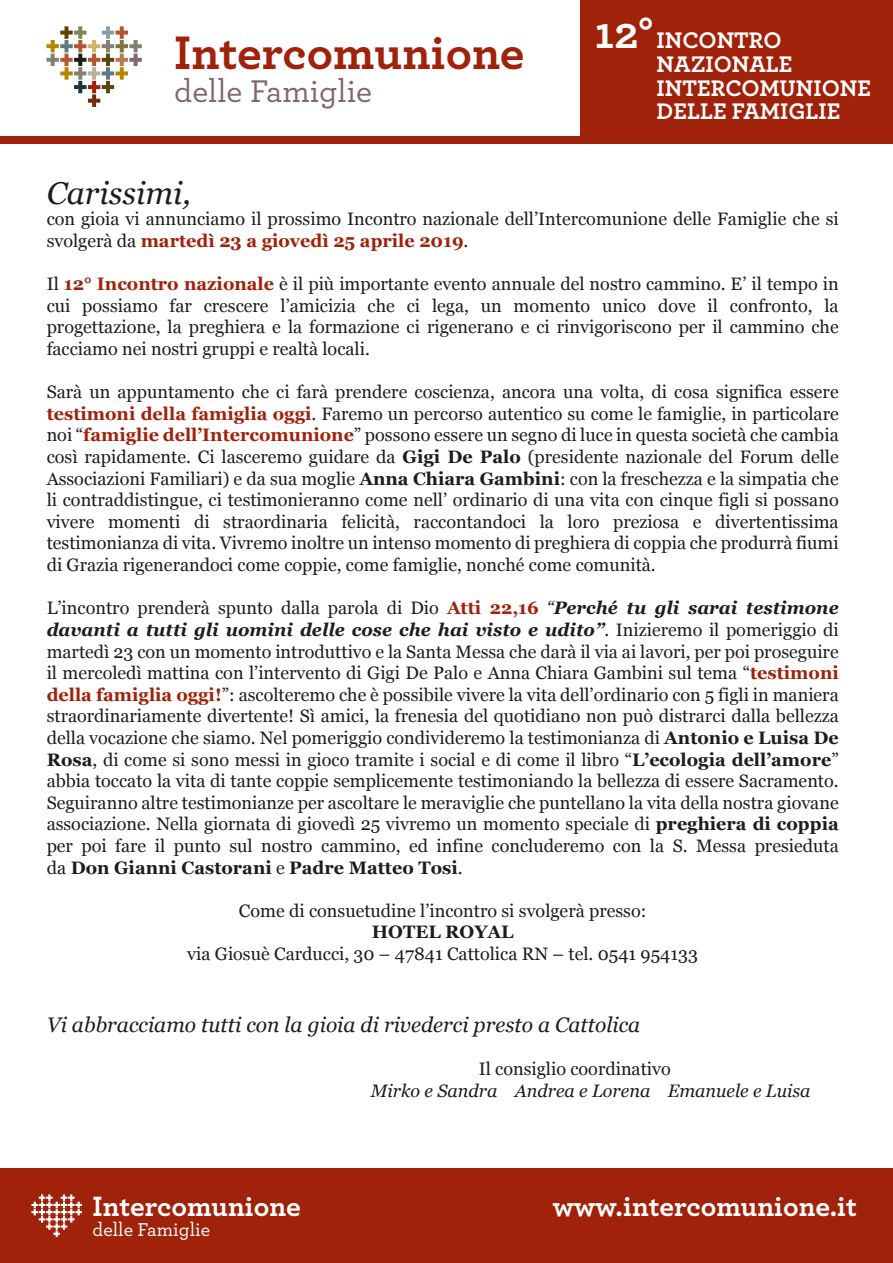
<style>
.page{position:relative;width:893px;height:1263px;background:#fff}
.page>*{position:absolute;margin:0;border:0;box-sizing:border-box;transform-origin:0 0}
.t1{font:700 49.35px "Archer";color:#a0220a}
.t2{font:700 45.75px "Archer";color:#fff}
.t3{font:500 32.85px "Archer";color:#80676c}
.t4{font:italic 31.5px "Georgia";color:#1d1d1b}
.t5{font:700 29.25px "Archer";color:#fff}
.t6{font:700 23.7px/23.7px "Archer";color:#fff}
.t7{font:italic 21px "Georgia";color:#1d1d1b}
.t8{font:500 19.5px "Archer";color:#fff}
.t9{font:18px/21.6px "Georgia";color:#1d1d1b;text-align:justify}
.t10{font:italic 18px "Georgia";color:#1d1d1b}
.t11{font:700 18px "Georgia";color:#1d1d1b}
.s1{font-weight:700;color:#a0220a}
.s2{font-weight:700}
.s3{font-style:italic}
.s4{font-weight:700;font-style:italic}
</style>
<div class="page">
<div style="left:0;top:1168px;width:893px;height:95px;background:#a0220a"></div>
<div style="left:0;top:136px;width:893px;height:7px;background:#a0220a"></div>
<svg style="left:31px;top:1194px;width:51px;height:43px"></svg>
<svg style="left:46px;top:26px;width:96px;height:81px"></svg>
<div style="left:581px;top:0;width:312px;height:136px;background:#a0220a"></div>
<h1 class="t1" style="left:174px;top:13px;width:352px">Intercomunione</h1>
<h3 class="t3" style="left:174px;top:68px;width:199px">delle Famiglie</h3>
<h2 class="t2" style="left:594px;top:-3px;width:60px">12°</h2>
<h3 class="t6" style="left:657px;top:27px;width:216px">INCONTRO<br>NAZIONALE<br>INTERCOMUNIONE<br>DELLE FAMIGLIE</h3>
<h3 class="t4" style="left:47px;top:170px;width:146px">Carissimi,</h3>
<p class="t9" style="left:47px;top:208px;width:793px">con gioia vi annunciamo il prossimo Incontro nazionale dell’Intercomunione delle Famiglie che si svolgerà da <span class="s1">martedì 23 a giovedì 25 aprile 2019</span>.</p>
<p class="t9" style="left:47px;top:272px;width:794px">Il <span class="s1">12° Incontro nazionale</span> è il più importante evento annuale del nostro cammino. E’ il tempo in cui possiamo far crescere l’amicizia che ci lega, un momento unico dove il confronto, la progettazione, la preghiera e la formazione ci rigenerano e ci rinvigoriscono per il cammino che facciamo nei nostri gruppi e realtà locali.</p>
<p class="t9" style="left:47px;top:380px;width:793px">Sarà un appuntamento che ci farà prendere coscienza, ancora una volta, di cosa significa essere <span class="s1">testimoni della famiglia oggi</span>. Faremo un percorso autentico su come le famiglie, in particolare noi “<span class="s1">famiglie dell’Intercomunione</span>” possono essere un segno di luce in questa società che cambia così rapidamente. Ci lasceremo guidare da <span class="s2">Gigi De Palo</span> (presidente nazionale del Forum delle Associazioni Familiari) e da sua moglie <span class="s2">Anna Chiara Gambini</span>: con la freschezza e la simpatia che li contraddistingue, ci testimonieranno come nell’ ordinario di una vita con cinque figli si possano vivere momenti di straordinaria felicità, raccontandoci la loro preziosa e divertentissima testimonianza di vita. Vivremo inoltre un intenso momento di preghiera di coppia che produrrà fiumi di Grazia rigenerandoci come coppie, come famiglie, nonché come comunità.</p>
<p class="t9" style="left:47px;top:596px;width:794px">L’incontro prenderà spunto dalla parola di Dio <span class="s1">Atti 22,16</span> <span class="s3">“</span><span class="s4">Perché tu gli sarai testimone davanti a tutti gli uomini delle cose che hai visto e udito”</span>. Inizieremo il pomeriggio di martedì 23 con un momento introduttivo e la Santa Messa che darà il via ai lavori, per poi proseguire il mercoledì mattina con l’intervento di Gigi De Palo e Anna Chiara Gambini sul tema “<span class="s1">testimoni della famiglia oggi!</span>”: ascolteremo che è possibile vivere la vita dell’ordinario con 5 figli in maniera straordinariamente divertente! Sì amici, la frenesia del quotidiano non può distrarci dalla bellezza della vocazione che siamo. Nel pomeriggio condivideremo la testimonianza di <span class="s2">Antonio e Luisa De Rosa</span>, di come si sono messi in gioco tramite i social e di come il libro “<span class="s2">L’ecologia dell’amore</span>” abbia toccato la vita di tante coppie semplicemente testimoniando la bellezza di essere Sacramento.<br>Seguiranno altre testimonianze per ascoltare le meraviglie che puntellano la vita della nostra giovane associazione. Nella giornata di giovedì 25 vivremo un momento speciale di <span class="s2">preghiera di coppia </span>per poi fare il punto sul nostro cammino, ed infine concluderemo con la S. Messa presieduta da <span class="s2">Don Gianni Castorani</span> e <span class="s2">Padre Matteo Tosi</span>.</p>
<p class="t9" style="left:239px;top:899px;width:409px">Come di consuetudine l’incontro si svolgerà presso:</p>
<p class="t11" style="left:372px;top:918px;width:143px">HOTEL ROYAL</p>
<p class="t9" style="left:187px;top:942px;width:512px">via Giosuè Carducci, 30 – 47841 Cattolica RN – tel. 0541 954133</p>
<p class="t7" style="left:47px;top:1009px;width:595px">Vi abbracciamo tutti con la gioia di rivederci presto a Cattolica</p>
<p class="t9" style="left:479px;top:1057px;width:194px">Il consiglio coordinativo</p>
<p class="t10" style="left:371px;top:1077px;width:441px">Mirko e Sandra Andrea e Lorena Emanuele e Luisa</p>
<h3 class="t5" style="left:93px;top:1183px;width:210px">Intercomunione</h3>
<p class="t8" style="left:93px;top:1216px;width:119px">delle Famiglie</p>
<h3 class="t5" style="left:553px;top:1183px;width:305px">www.intercomunione.it</h3>
</div>
